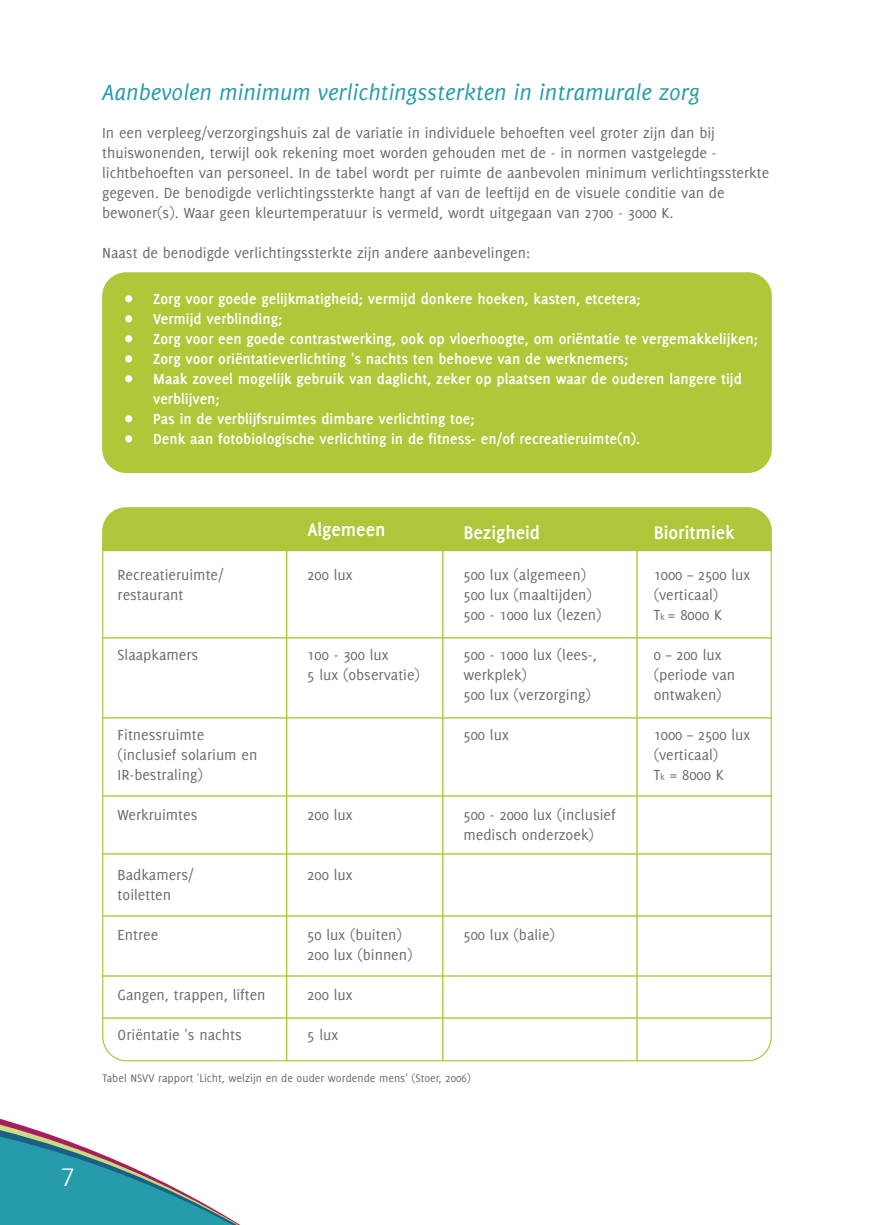
<style>
.page{position:relative;width:874px;height:1225px;background:#fff}
.page>*{position:absolute;margin:0;border:0;box-sizing:border-box;transform-origin:0 0}
.t1{font:300 28px "Calibri";color:#fff}
.t2{font:italic 24px "Delicious";color:#259caa}
.t3{font:700 20px "Delicious";color:#fff}
.t4{font:16px/20px "Delicious";color:#686c6d}
.t5{font:700 16px/20px "Delicious";color:#fff}
.t6{font:12px "Delicious";color:#686c6d}
.s1{font-size:10px}
</style>
<div class="page">
<svg style="left:0;top:1118px;width:240px;height:107px"></svg>
<div style="left:102px;top:272px;width:669px;height:201px;background:#afc739;border-radius:24px"></div>
<div style="left:125px;top:295px;width:7px;height:7px;background:#fff;border-radius:50%"></div>
<div style="left:125px;top:315px;width:7px;height:7px;background:#fff;border-radius:50%"></div>
<div style="left:125px;top:335px;width:7px;height:7px;background:#fff;border-radius:50%"></div>
<div style="left:125px;top:375px;width:7px;height:7px;background:#fff;border-radius:50%"></div>
<div style="left:125px;top:355px;width:7px;height:7px;background:#fff;border-radius:50%"></div>
<div style="left:125px;top:415px;width:7px;height:7px;background:#fff;border-radius:50%"></div>
<div style="left:125px;top:435px;width:7px;height:7px;background:#fff;border-radius:50%"></div>
<svg style="left:102px;top:551px;width:669px;height:510px"></svg>
<div style="left:102px;top:507px;width:669px;height:44px;background:#aec73a"></div>
<hr style="left:286px;top:544px;width:1px;height:517px;background:#aec73a">
<hr style="left:442px;top:544px;width:1px;height:517px;background:#aec73a">
<hr style="left:636px;top:544px;width:1px;height:517px;background:#aec73a">
<hr style="left:102px;top:637px;width:669px;height:1px;background:#aec73a">
<hr style="left:102px;top:717px;width:669px;height:1px;background:#aec73a">
<hr style="left:102px;top:795px;width:669px;height:1px;background:#aec73a">
<hr style="left:102px;top:853px;width:669px;height:1px;background:#aec73a">
<hr style="left:102px;top:915px;width:669px;height:1px;background:#aec73a">
<hr style="left:102px;top:975px;width:669px;height:1px;background:#aec73a">
<hr style="left:102px;top:1017px;width:669px;height:1px;background:#aec73a">
<p class="t2" style="left:102px;top:78px;width:599px">Aanbevolen minimum verlichtingssterkten in intramurale zorg</p>
<p class="t4" style="left:102px;top:123px;width:668px">In een verpleeg/verzorgingshuis zal de variatie in individuele behoeften veel groter zijn dan bij thuiswonenden, terwijl ook rekening moet worden gehouden met de - in normen vastgelegde - lichtbehoeften van personeel. In de tabel wordt per ruimte de aanbevolen minimum verlichtingssterkte gegeven. De benodigde verlichtingssterkte hangt af van de leeftijd en de visuele conditie van de bewoner(s). Waar geen kleurtemperatuur is vermeld, wordt uitgegaan van 2700 - 3000 K.</p>
<p class="t4" style="left:102px;top:243px;width:429px">Naast de benodigde verlichtingssterkte zijn andere aanbevelingen:</p>
<p class="t5" style="left:153px;top:289px;width:606px">Zorg voor goede gelijkmatigheid; vermijd donkere hoeken, kasten, etcetera;<br>Vermijd verblinding;<br>Zorg voor een goede contrastwerking, ook op vloerhoogte, om oriëntatie te vergemakkelijken; Zorg voor oriëntatieverlichting 's nachts ten behoeve van de werknemers;<br>Maak zoveel mogelijk gebruik van daglicht, zeker op plaatsen waar de ouderen langere tijd verblijven;<br>Pas in de verblijfsruimtes dimbare verlichting toe;<br>Denk aan fotobiologische verlichting in de fitness- en/of recreatieruimte(n).</p>
<p class="t4" style="left:118px;top:565px;width:108px">Recreatieruimte/ restaurant</p>
<p class="t4" style="left:118px;top:645px;width:82px">Slaapkamers</p>
<p class="t4" style="left:118px;top:725px;width:141px">Fitnessruimte (inclusief solarium en<br>IR-bestraling)</p>
<p class="t4" style="left:118px;top:805px;width:81px">Werkruimtes</p>
<p class="t4" style="left:118px;top:865px;width:78px">Badkamers/ toiletten</p>
<p class="t4" style="left:118px;top:925px;width:42px">Entree</p>
<p class="t4" style="left:118px;top:985px;width:149px">Gangen, trappen, liften</p>
<p class="t4" style="left:118px;top:1025px;width:126px">Oriëntatie 's nachts</p>
<p class="t3" style="left:307px;top:518px;width:80px">Algemeen</p>
<p class="t3" style="left:463px;top:521px;width:78px">Bezigheid</p>
<p class="t3" style="left:653px;top:521px;width:82px">Bioritmiek</p>
<p class="t4" style="left:307px;top:565px;width:47px">200 lux</p>
<p class="t4" style="left:307px;top:645px;width:114px">100 - 300 lux<br>5 lux (observatie)</p>
<p class="t4" style="left:307px;top:805px;width:47px">200 lux</p>
<p class="t4" style="left:307px;top:865px;width:47px">200 lux</p>
<p class="t4" style="left:307px;top:925px;width:107px">50 lux (buiten)<br>200 lux (binnen)</p>
<p class="t4" style="left:307px;top:985px;width:47px">200 lux</p>
<p class="t4" style="left:307px;top:1025px;width:32px">5 lux</p>
<p class="t4" style="left:463px;top:565px;width:140px">500 lux (algemeen)<br>500 lux (maaltijden)<br>500 - 1000 lux (lezen)</p>
<p class="t4" style="left:463px;top:645px;width:135px">500 - 1000 lux (lees-, werkplek)<br>500 lux (verzorging)</p>
<p class="t4" style="left:463px;top:725px;width:47px">500 lux</p>
<p class="t4" style="left:463px;top:805px;width:154px">500 - 2000 lux (inclusief medisch onderzoek)</p>
<p class="t4" style="left:463px;top:925px;width:93px">500 lux (balie)</p>
<p class="t4" style="left:653px;top:565px;width:98px">1000 – 2500 lux (verticaal)<br>T<span class="s1">k</span> = 8000 K</p>
<p class="t4" style="left:653px;top:645px;width:83px">0 – 200 lux (periode van ontwaken)</p>
<p class="t4" style="left:653px;top:725px;width:98px">1000 – 2500 lux (verticaal)<br>T<span class="s1">k</span> = 8000 K</p>
<p class="t6" style="left:103px;top:1071px;width:370px">Tabel NSVV rapport 'Licht, welzijn en de ouder wordende mens' (Stoer, 2006)</p>
<p class="t1" style="left:60px;top:1159px;width:16px">7</p>
</div>
